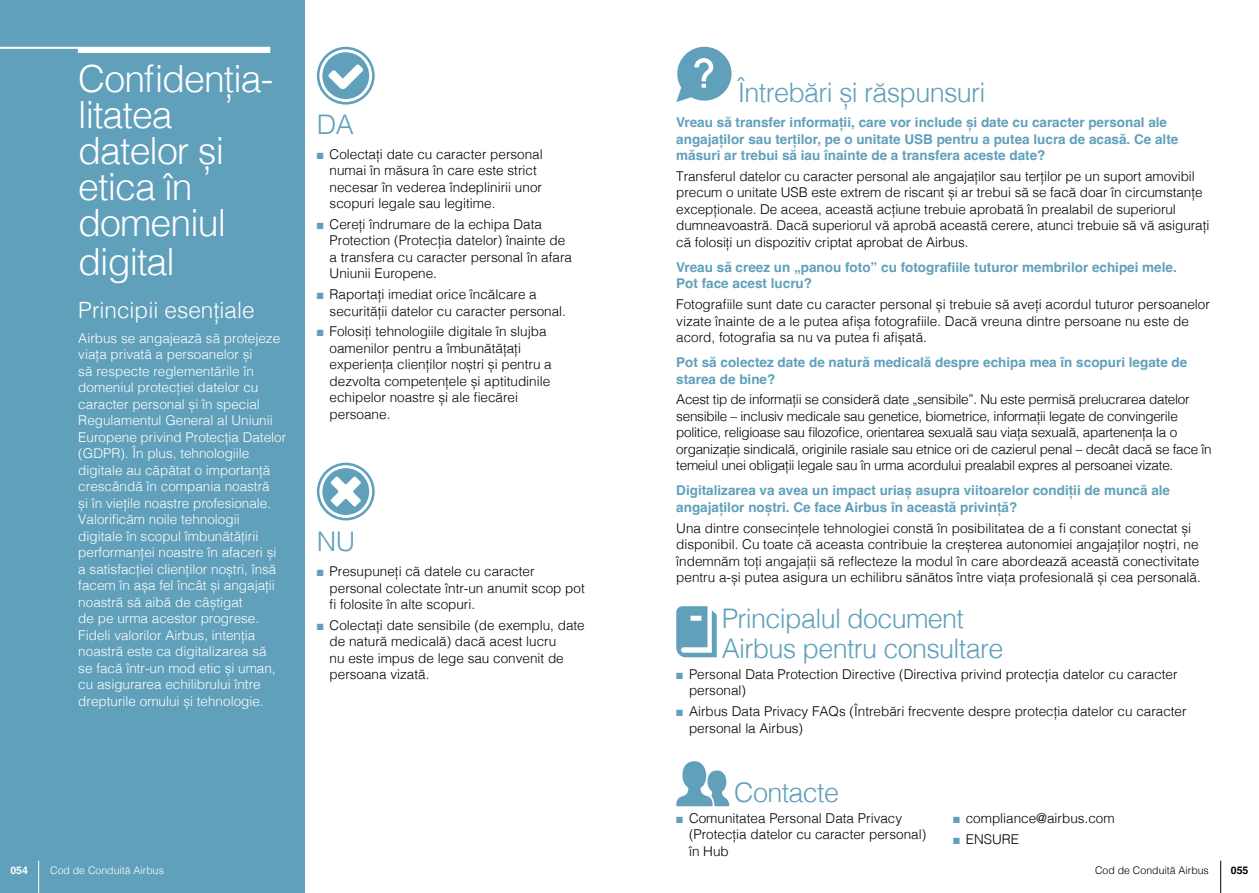
<style>
.page{position:relative;width:1259px;height:893px;background:#fff}
.page>*{position:absolute;margin:0;border:0;box-sizing:border-box;transform-origin:0 0}
.t1{font:300 37.5px/36.6px "Helvetica";letter-spacing:-.025em;color:#fff}
.t2{font:300 27px/30px "Helvetica";letter-spacing:-.025em;color:#60a0bb}
.t3{font:300 22.5px "Helvetica";color:#fff}
.t4{font:300 13.5px/16.5px "Helvetica";color:#000}
.t5{font:300 13.5px/16.5px "Helvetica";color:#fff}
.t6{font:700 13.5px/16.5px "Helvetica";color:#60a0bb}
.t7{font:300 13.5px/16.5px "Helvetica";letter-spacing:-.02em;color:#000}
.t8{font:300 10.5px "Helvetica";color:#fff}
.t9{font:300 10.5px "Helvetica";color:#000}
.t10{font:700 10.5px "Helvetica";color:#fff}
.t11{font:700 10.5px "Helvetica";color:#000}
.s1{color:#60a0bb}
</style>
<div class="page">
<div style="left:0;top:0;width:304px;height:893px;background:#60a0bb"></div>
<svg style="left:0;top:47px;width:270px;height:6px"></svg>
<svg style="left:317px;top:47px;width:58px;height:58px"></svg>
<svg style="left:317px;top:463px;width:58px;height:57px"></svg>
<svg style="left:676px;top:47px;width:55px;height:55px"></svg>
<svg style="left:676px;top:606px;width:40px;height:51px"></svg>
<svg style="left:676px;top:761px;width:53px;height:45px"></svg>
<hr style="left:38px;top:861px;width:1px;height:32px;background:#fff">
<hr style="left:1220px;top:861px;width:1px;height:32px;background:#000">
<h1 class="t1" style="left:78px;top:58px;width:196px">Confidenția&shy;litatea datelor și etica în domeniul digital</h1>
<h3 class="t3" style="left:78px;top:290px;width:178px">Principii esențiale</h3>
<p class="t5" style="left:78px;top:329px;width:209px">Airbus se angajează să protejeze viața privată a persoanelor și<br>să respecte reglementările în domeniul protecției datelor cu caracter personal și în special<br>Regulamentul General al Uniunii<br>Europene privind Protecția Datelor (GDPR). În plus, tehnologiile digitale au căpătat o importanță crescândă în compania noastră<br>și în viețile noastre profesionale.<br>Valorificăm noile tehnologii digitale în scopul îmbunătățirii performanței noastre în afaceri și a satisfacției clienților noștri, însă facem în așa fel încât și angajații noastră să aibă de câștigat<br>de pe urma acestor progrese.<br>Fideli valorilor Airbus, intenția noastră este ca digitalizarea să<br>se facă într-un mod etic și uman, cu asigurarea echilibrului între drepturile omului și tehnologie.</p>
<h2 class="t2" style="left:317px;top:107px;width:38px">DA</h2>
<p class="t4" style="left:330px;top:145px;width:215px;text-indent:-13px"><span class="s1">■</span> Colectați date cu caracter personal numai în măsura în care este strict necesar în vederea îndeplinirii unor scopuri legale sau legitime.</p>
<p class="t4" style="left:330px;top:215px;width:244px;text-indent:-13px"><span class="s1">■</span> Cereți îndrumare de la echipa Data Protection (Protecția datelor) înainte de a transfera cu caracter personal în afara Uniunii Europene.</p>
<p class="t4" style="left:330px;top:285px;width:238px;text-indent:-13px"><span class="s1">■</span> Raportați imediat orice încălcare a securității datelor cu caracter personal.</p>
<p class="t4" style="left:330px;top:322px;width:224px;text-indent:-13px"><span class="s1">■</span> Folosiți tehnologiile digitale în slujba oamenilor pentru a îmbunătățați experiența clienților noștri și pentru a dezvolta competențele și aptitudinile echipelor noastre și ale fiecărei persoane.</p>
<h2 class="t2" style="left:317px;top:525px;width:40px">NU</h2>
<p class="t4" style="left:330px;top:562px;width:257px;text-indent:-13px"><span class="s1">■</span> Presupuneți că datele cu caracter personal colectate într-un anumit scop pot fi folosite în alte scopuri.</p>
<p class="t4" style="left:330px;top:616px;width:257px;text-indent:-13px"><span class="s1">■</span> Colectați date sensibile (de exemplu, date de natură medicală) dacă acest lucru<br>nu este impus de lege sau convenit de persoana vizată.</p>
<h2 class="t2" style="left:737px;top:76px;width:249px">Întrebări și răspunsuri</h2>
<p class="t6" style="left:676px;top:116px;width:503px">Vreau să transfer informații, care vor include și date cu caracter personal ale angajaților sau terților, pe o unitate USB pentru a putea lucra de acasă. Ce alte măsuri ar trebui să iau înainte de a transfera aceste date?</p>
<p class="t4" style="left:676px;top:167px;width:534px">Transferul datelor cu caracter personal ale angajaților sau terților pe un suport amovibil precum o unitate USB este extrem de riscant și ar trebui să se facă doar în circumstanțe excepționale. De aceea, această acțiune trebuie aprobată în prealabil de superiorul dumneavoastră. Dacă superiorul vă aprobă această cerere, atunci trebuie să vă asigurați că folosiți un dispozitiv criptat aprobat de Airbus.</p>
<p class="t6" style="left:676px;top:260px;width:502px">Vreau să creez un „panou foto” cu fotografiile tuturor membrilor echipei mele.<br>Pot face acest lucru?</p>
<p class="t4" style="left:676px;top:295px;width:535px">Fotografiile sunt date cu caracter personal și trebuie să aveți acordul tuturor persoanelor vizate înainte de a le putea afișa fotografiile. Dacă vreuna dintre persoane nu este de acord, fotografia sa nu va putea fi afișată.</p>
<p class="t6" style="left:676px;top:356px;width:512px">Pot să colectez date de natură medicală despre echipa mea în scopuri legate de starea de bine?</p>
<p class="t7" style="left:676px;top:390px;width:537px">Acest tip de informații se consideră date „sensibile”. Nu este permisă prelucrarea datelor sensibile – inclusiv medicale sau genetice, biometrice, informații legate de convingerile politice, religioase sau filozofice, orientarea sexuală sau viața sexuală, apartenența la o organizație sindicală, originile rasiale sau etnice ori de cazierul penal – decât dacă se face în temeiul unei obligații legale sau în urma acordului prealabil expres al persoanei vizate.</p>
<p class="t6" style="left:676px;top:484px;width:495px">Digitalizarea va avea un impact uriaș asupra viitoarelor condiții de muncă ale angajaților noștri. Ce face Airbus în această privință?</p>
<p class="t4" style="left:676px;top:519px;width:526px">Una dintre consecințele tehnologiei constă în posibilitatea de a fi constant conectat și disponibil. Cu toate că aceasta contribuie la creșterea autonomiei angajaților noștri, ne îndemnăm toți angajații să reflecteze la modul în care abordează această conectivitate pentru a-și putea asigura un echilibru sănătos între viața profesională și cea personală.</p>
<h2 class="t2" style="left:722px;top:602px;width:283px">Principalul document<br>Airbus pentru consultare</h2>
<p class="t4" style="left:689px;top:665px;width:490px;text-indent:-13px"><span class="s1">■</span> Personal Data Protection Directive (Directiva privind protecția datelor cu caracter personal)</p>
<p class="t4" style="left:689px;top:702px;width:499px;text-indent:-13px"><span class="s1">■</span> Airbus Data Privacy FAQs (Întrebări frecvente despre protecția datelor cu caracter personal la Airbus)</p>
<h2 class="t2" style="left:734px;top:775px;width:106px">Contacte</h2>
<p class="t4" style="left:689px;top:809px;width:239px;text-indent:-13px"><span class="s1">■</span> Comunitatea Personal Data Privacy (Protecția datelor cu caracter personal) în Hub</p>
<p class="t4" style="left:953px;top:809px;width:163px"><span class="s1">■</span> compliance@airbus.com</p>
<p class="t4" style="left:953px;top:829px;width:67px"><span class="s1">■</span> ENSURE</p>
<p class="t10" style="left:10px;top:864px;width:19px">054</p>
<p class="t8" style="left:50px;top:862px;width:115px">Cod de Conduită Airbus</p>
<p class="t9" style="left:1095px;top:862px;width:115px">Cod de Conduită Airbus</p>
<p class="t11" style="left:1230px;top:864px;width:19px">055</p>
</div>
